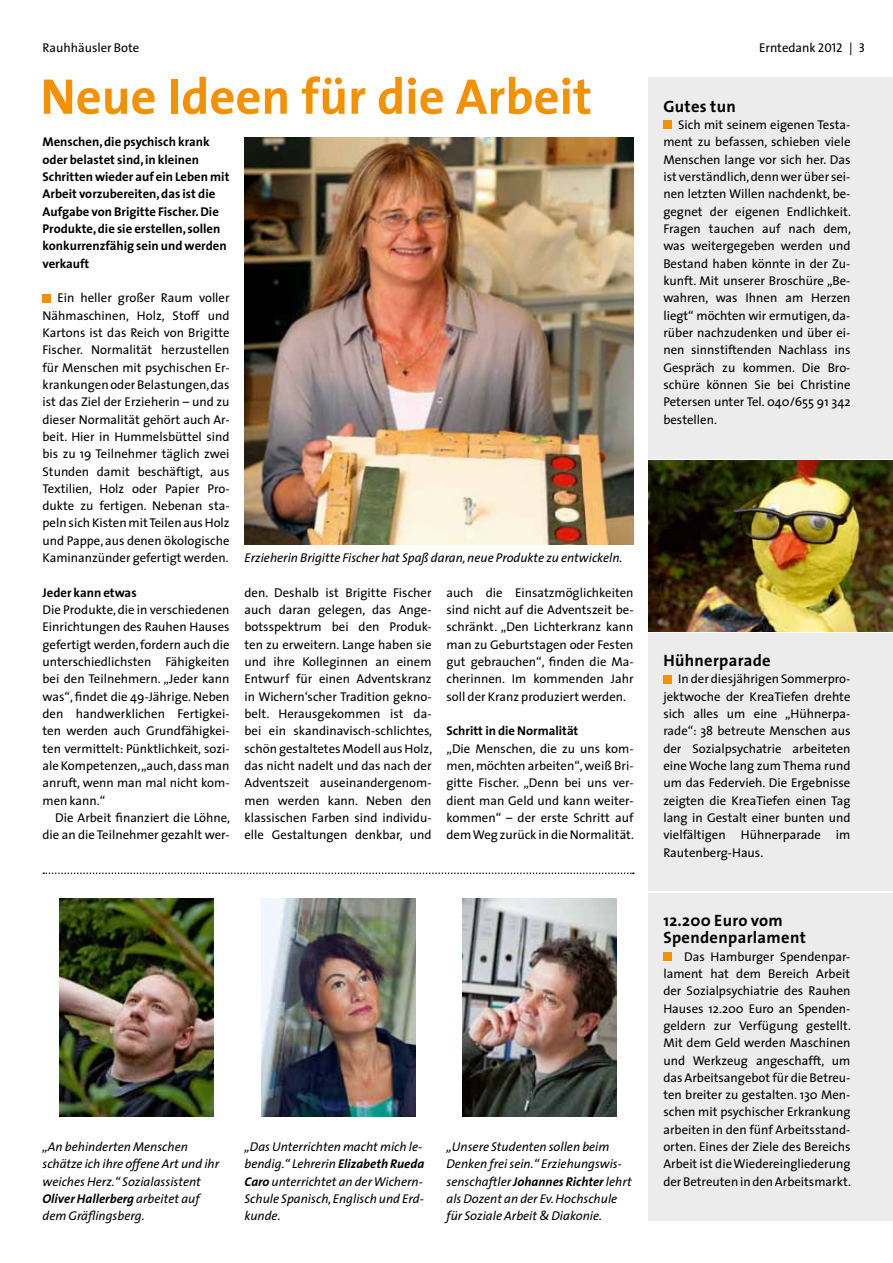
<style>
.page{position:relative;width:893px;height:1263px;background:#fff}
.page>*{position:absolute;margin:0;border:0;box-sizing:border-box;transform-origin:0 0}
.t1{font:700 50.55px "The Sans";color:#f39100}
.t2{font:700 16.5px/17.4px "The Sans";letter-spacing:.02em;color:#000}
.t3{font:12.75px/17.2px "The Sans";color:#000;text-align:justify}
.t4{font:italic 12.75px/17.2px "The Sans";color:#000}
.t5{font:700 12.75px/17.2px "The Sans";color:#000}
.s1{font-family:"The Sans Caps"}
.s2{font-weight:700}
</style>
<div class="page">
<div style="left:648px;top:893px;width:245px;height:327px;background:#ececec"></div>
<div style="left:648px;top:77px;width:245px;height:381px;background:#ececec"></div>
<div style="left:648px;top:634px;width:245px;height:257px;background:#ececec"></div>
<div style="left:663px;top:952px;width:9px;height:9px;background:#f39100"></div>
<div style="left:43px;top:294px;width:8px;height:8px;background:#f39100"></div>
<img style="left:648px;top:460px;width:245px;height:171px">
<svg style="left:43px;top:872px;width:591px;height:2px"></svg>
<img style="left:244px;top:138px;width:390px;height:407px">
<img style="left:59px;top:899px;width:154px;height:217px">
<img style="left:261px;top:899px;width:154px;height:217px">
<img style="left:463px;top:899px;width:154px;height:217px">
<div style="left:663px;top:675px;width:9px;height:8px;background:#f39100"></div>
<div style="left:663px;top:121px;width:9px;height:8px;background:#f39100"></div>
<p class="t3" style="left:43px;top:39px;width:98px">Rauhhäusler Bote</p>
<p class="t3" style="left:759px;top:39px;width:108px">Erntedank <span class="s1">2012</span> | <span class="s1">3</span></p>
<h1 class="t1" style="left:40px;top:54px;width:553px">Neue Ideen für die Arbeit</h1>
<p class="t5" style="left:43px;top:133px;width:188px">Menschen, die psychisch krank oder belastet sind, in kleinen<br>Schritten wieder auf ein Leben mit<br>Arbeit vorzubereiten, das ist die<br>Aufgabe von Brigitte Fischer. Die<br>Produkte, die sie erstellen, sollen konkurrenzfähig sein und werden verkauft</p>
<p class="t3" style="left:43px;top:289px;width:189px;text-indent:15px">Ein heller großer Raum voller Nähmaschinen, Holz, Stoff und Kartons ist das Reich von Brigitte Fischer. Normalität herzustellen für Menschen mit psychischen Er&shy;krankungen oder Belastungen, das ist das Ziel der Erzieherin – und zu dieser Normalität gehört auch Ar&shy;beit. Hier in Hummelsbüttel sind bis zu 19 Teilnehmer täglich zwei Stunden damit beschäftigt, aus Textilien, Holz oder Papier Pro&shy;dukte zu fertigen. Nebenan sta&shy;peln sich Kisten mit Teilen aus Holz und Pappe, aus denen ökologische Kaminanzünder gefertigt werden.</p>
<p class="t5" style="left:43px;top:583px;width:96px">Jeder kann etwas</p>
<p class="t3" style="left:43px;top:601px;width:189px">Die Produkte, die in verschiedenen Einrichtungen des Rauhen Hauses gefertigt werden, fordern auch die unterschiedlichsten Fähigkeiten bei den Teilnehmern. „Jeder kann was“, findet die 49-Jährige. Neben den handwerklichen Fertigkei&shy;ten werden auch Grundfähigkei&shy;ten vermittelt: Pünktlichkeit, sozi&shy;ale Kompetenzen, „auch, dass man anruft, wenn man mal nicht kom&shy;men kann.“</p>
<p class="t3" style="left:43px;top:808px;width:189px;text-align:right">Die Arbeit finanziert die Löhne, die an die Teilnehmer gezahlt wer-</p>
<p class="t4" style="left:244px;top:549px;width:379px">Erzieherin Brigitte Fischer hat Spaß daran, neue Produkte zu entwickeln.</p>
<p class="t3" style="left:244px;top:583px;width:189px">den. Deshalb ist Brigitte Fischer auch daran gelegen, das Ange&shy;botsspektrum bei den Produk&shy;ten zu erweitern. Lange haben sie und ihre Kolleginnen an einem Entwurf für einen Adventskranz in Wichern‘scher Tradition gekno&shy;belt. Herausgekommen ist da&shy;bei ein skandinavisch-schlichtes, schön gestaltetes Modell aus Holz, das nicht nadelt und das nach der Adventszeit auseinandergenom&shy;men werden kann. Neben den klassischen Farben sind individu&shy;elle Gestaltungen denkbar, und</p>
<p class="t3" style="left:446px;top:583px;width:189px">auch die Einsatzmöglichkeiten sind nicht auf die Adventszeit be&shy;schränkt. „Den Lichterkranz kann man zu Geburtstagen oder Festen gut gebrauchen“, finden die Ma&shy;cherinnen. Im kommenden Jahr soll der Kranz produziert werden.</p>
<p class="t5" style="left:446px;top:722px;width:133px">Schritt in die Normalität</p>
<p class="t3" style="left:446px;top:739px;width:189px">„Die Menschen, die zu uns kom&shy;men, möchten arbeiten“, weiß Bri&shy;gitte Fischer. „Denn bei uns ver&shy;dient man Geld und kann weiter&shy;kommen“ – der erste Schritt auf dem Weg zurück in die Normalität.</p>
<p class="t4" style="left:244px;top:1138px;width:181px">„Das Unterrichten macht mich le&shy;bendig.“ Lehrerin <span class="s2">Elizabeth Rueda<br>Caro</span> unterrichtet an der Wichern-<br>Schule Spanisch, Englisch und Erd&shy;kunde.</p>
<p class="t4" style="left:43px;top:1138px;width:178px">„An behinderten Menschen schätze ich ihre offene Art und ihr weiches Herz.“ Sozialassistent<br><span class="s2">Oliver Hallerberg</span> arbeitet auf dem Gräflingsberg.</p>
<p class="t4" style="left:446px;top:1138px;width:187px">„Unsere Studenten sollen beim Denken frei sein.“ Erziehungswis&shy;senschaftler <span class="s2">Johannes Richter</span> lehrt als Dozent an der Ev. Hochschule für Soziale Arbeit &amp; Diakonie.</p>
<p class="t2" style="left:663px;top:97px;width:74px">Gutes tun</p>
<p class="t3" style="left:663px;top:116px;width:189px;text-indent:15px">Sich mit seinem eigenen Testa&shy;ment zu befassen, schieben viele Menschen lange vor sich her. Das ist verständlich, denn wer über sei&shy;nen letzten Willen nachdenkt, be&shy;gegnet der eigenen Endlichkeit.<br>Fragen tauchen auf nach dem, was weitergegeben werden und Bestand haben könnte in der Zu&shy;kunft. Mit unserer Broschüre „Be&shy;wahren, was Ihnen am Herzen liegt“ möchten wir ermutigen, da&shy;rüber nachzudenken und über ei&shy;nen sinnstiftenden Nachlass ins Gespräch zu kommen. Die Bro&shy;schüre können Sie bei Christine Petersen unter Tel. 040/655 91 342 bestellen.</p>
<p class="t2" style="left:663px;top:651px;width:109px">Hühnerparade</p>
<p class="t3" style="left:663px;top:670px;width:189px;text-indent:15px">In der diesjährigen Sommerpro&shy;jektwoche der KreaTiefen drehte sich alles um eine „Hühnerpa&shy;rade“: 38 betreute Menschen aus der Sozialpsychatrie arbeiteten eine Woche lang zum Thema rund um das Federvieh. Die Ergebnisse zeigten die KreaTiefen einen Tag lang in Gestalt einer bunten und vielfältigen Hühnerparade im Rautenberg-Haus.</p>
<p class="t2" style="left:663px;top:911px;width:144px">12.200 Euro vom<br>Spendenparlament</p>
<p class="t3" style="left:663px;top:947px;width:189px;text-indent:21px">Das Hamburger Spendenpar&shy;lament hat dem Bereich Arbeit der Sozialpsychiatrie des Rauhen Hauses 12.200 Euro an Spenden&shy;geldern zur Verfügung gestellt.<br>Mit dem Geld werden Maschinen und Werkzeug angeschafft, um das Arbeitsangebot für die Betreu&shy;ten breiter zu gestalten. 130 Men&shy;schen mit psychischer Erkrankung arbeiten in den fünf Arbeitsstand&shy;orten. Eines der Ziele des Bereichs Arbeit ist die Wiedereingliederung der Betreuten in den Arbeitsmarkt.</p>
</div>
